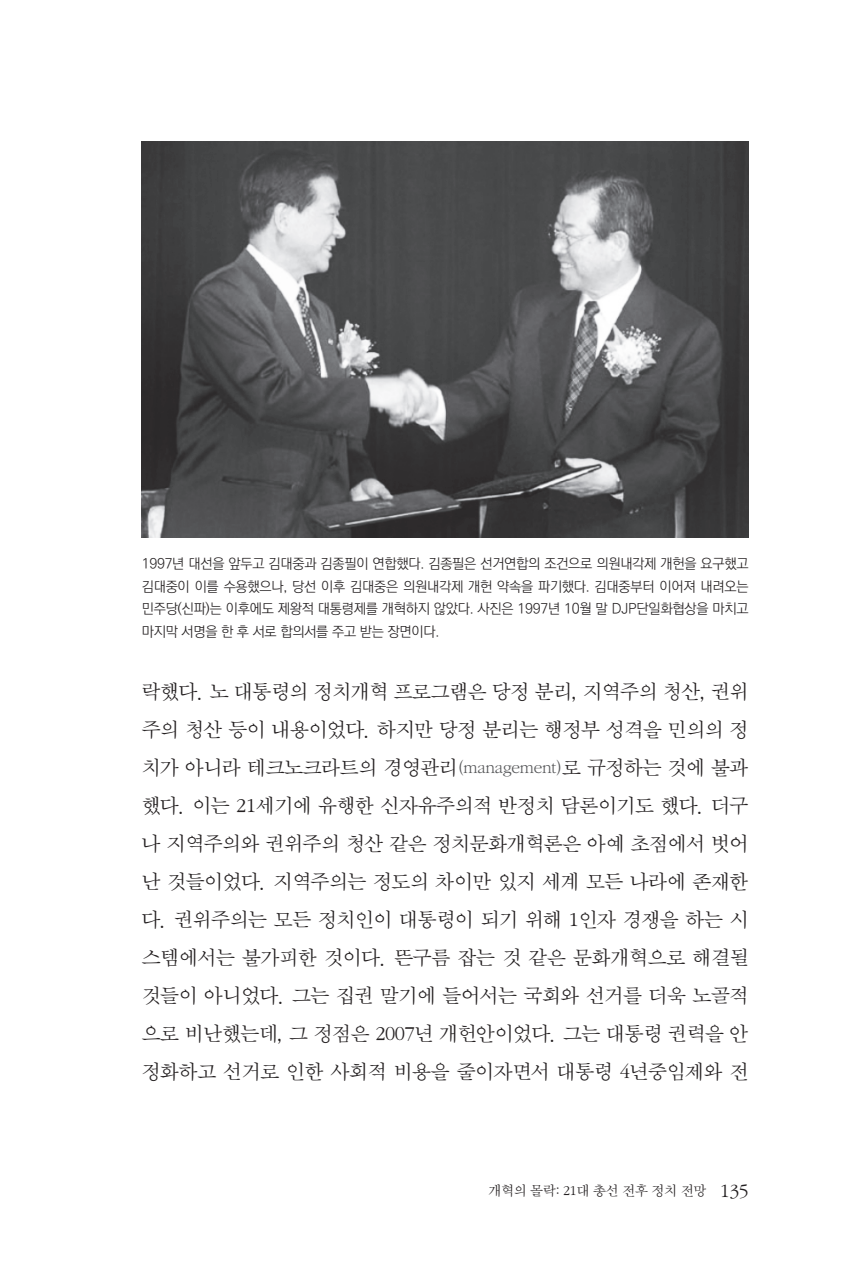
<style>
.page{position:relative;width:862px;height:1276px;background:#fff}
.page>*{position:absolute;margin:0;border:0;box-sizing:border-box;transform-origin:0 0}
.t1{font:21px/38px "SD Myeongjo a Lt";letter-spacing:-.02em;color:#231f20;text-align:justify}
.t2{font:14.4px "SD Myeongjo a Lt";letter-spacing:-.02em;color:#231f20}
.그림설명{font:14px/22.4px "Ko Pub World Dotum PL";letter-spacing:-.02em;color:#231f20;text-align:justify}
.s1{font-size:17.8px;color:#57585a}
.s2{font-size:20px}
</style>
<div class="page">
<img style="left:142px;top:142px;width:606px;height:395px">
<p class="그림설명" style="left:142px;top:553px;width:608px">1997년 대선을 앞두고 김대중과 김종필이 연합했다. 김종필은 선거연합의 조건으로 의원내각제 개헌을 요구했고 김대중이 이를 수용했으나, 당선 이후 김대중은 의원내각제 개헌 약속을 파기했다. 김대중부터 이어져 내려오는 민주당(신파)는 이후에도 제왕적 대통령제를 개혁하지 않았다. 사진은 1997년 10월 말 DJP단일화협상을 마치고 마지막 서명을 한 후 서로 합의서를 주고 받는 장면이다.</p>
<p class="t1" style="left:142px;top:675px;width:608px">락했다. 노 대통령의 정치개혁 프로그램은 당정 분리, 지역주의 청산, 권위 주의 청산 등이 내용이었다. 하지만 당정 분리는 행정부 성격을 민의의 정 치가 아니라 테크노크라트의 경영관리<span class="s1">(management)</span>로 규정하는 것에 불과 했다. 이는 21세기에 유행한 신자유주의적 반정치 담론이기도 했다. 더구 나 지역주의와 권위주의 청산 같은 정치문화개혁론은 아예 초점에서 벗어 난 것들이었다. 지역주의는 정도의 차이만 있지 세계 모든 나라에 존재한 다. 권위주의는 모든 정치인이 대통령이 되기 위해 1인자 경쟁을 하는 시 스템에서는 불가피한 것이다. 뜬구름 잡는 것 같은 문화개혁으로 해결될 것들이 아니었다. 그는 집권 말기에 들어서는 국회와 선거를 더욱 노골적 으로 비난했는데, 그 정점은 2007년 개헌안이었다. 그는 대통령 권력을 안 정화하고 선거로 인한 사회적 비용을 줄이자면서 대통령 4년중임제와 전</p>
<p class="t2" style="left:488px;top:1183px;width:262px">개혁의 몰락: 21대 총선 전후 정치 전망 <span class="s2">135</span></p>
</div>
